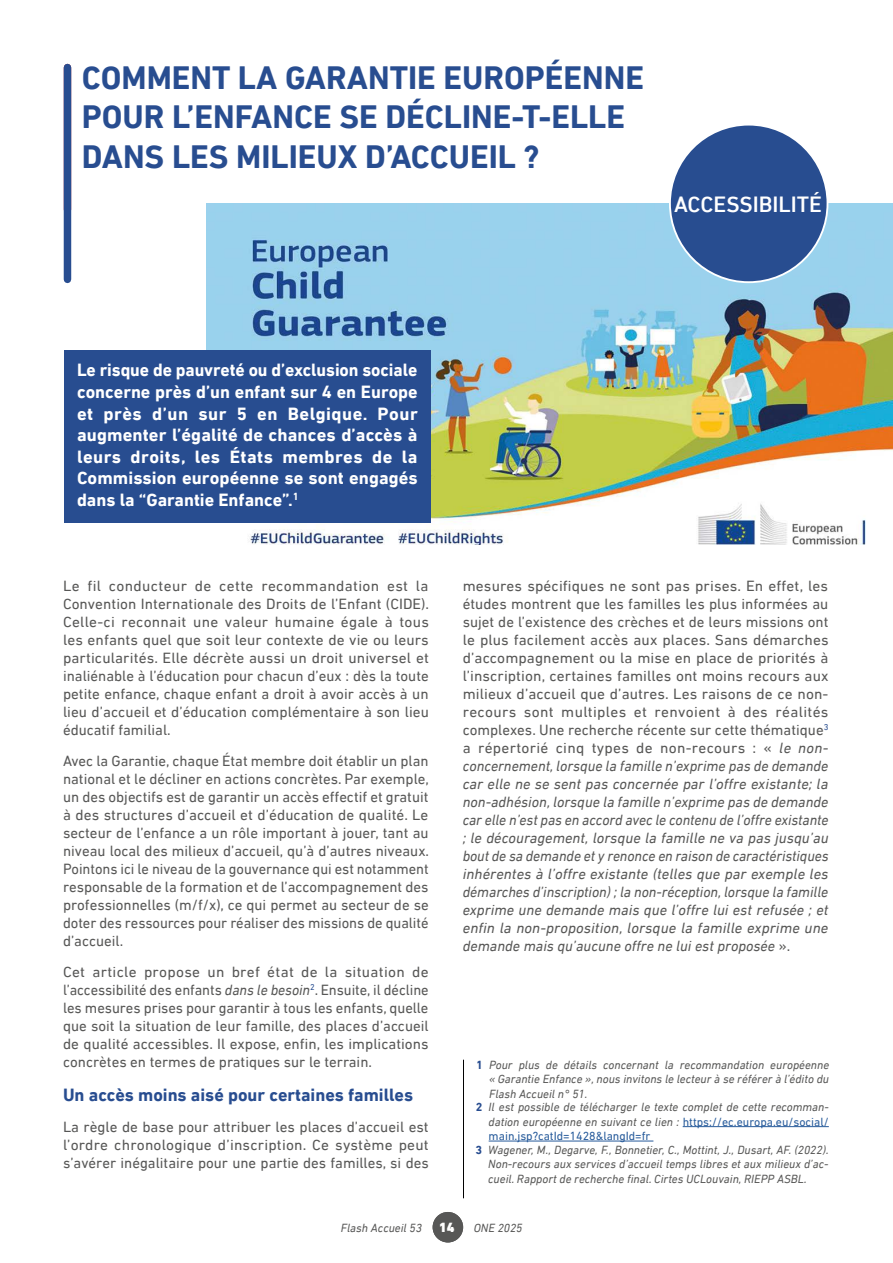
<style>
.page{position:relative;width:893px;height:1263px;background:#fff}
.page>*{position:absolute;margin:0;border:0;box-sizing:border-box;transform-origin:0 0}
.Titre_article{font:700 33px/39.6px "DIN Next LT Pro";color:#284d90}
.Rubrique{font:500 22.5px "DIN Next LT Pro";color:#fff}
.Chapô{font:700 18px/21.6px "DIN Next LT Pro";letter-spacing:.005em;color:#fff;text-align:justify}
.Sous_titre{font:700 18px "DIN Next LT Pro";color:#284d90}
.Texte_body{font:15px/18px "DIN Next LT Pro";color:#575756;text-align:justify}
.Texte_body-2{font:italic 15px/18px "DIN Next LT Pro";color:#575756;text-align:justify}
.t1{font:900 13.5px "DIN Next LT Pro";color:#fff}
.Note_de_bas_de_page_droite{font:italic 12px/14.4px "DIN Next LT Pro";color:#575756;text-align:justify}
.s1{font-style:italic}
.s2{font-style:normal}
.s3{font-weight:700;font-style:normal;color:#284d90}
.s4{font-style:normal;color:#275b9b}
</style>
<div class="page">
<div style="left:433px;top:1212px;width:30px;height:30px;background:#575756;border-radius:50%"></div>
<img style="left:206px;top:203px;width:687px;height:341px">
<div style="left:670px;top:125px;width:157px;height:157px;background:#284d90;border-radius:50%"></div>
<hr style="left:683px;top:1126px;width:146px;height:1px;background:#275b9b">
<hr style="left:489px;top:1141px;width:164px;height:1px;background:#275b9b">
<div style="left:64px;top:350px;width:366px;height:173px;background:#284d90"></div>
<hr style="left:463px;top:1060px;width:1px;height:138px;background:#000">
<div style="left:64px;top:68px;width:7px;height:211px;background:#284d90"></div>
<h1 class="Titre_article" style="left:82px;top:57px;width:564px">COMMENT LA GARANTIE EUROPÉENNE<br>POUR L’ENFANCE SE DÉCLINE-T-ELLE<br>DANS LES MILIEUX D’ACCUEIL ?</h1>
<h2 class="Rubrique" style="left:674px;top:191px;width:149px">ACCESSIBILITÉ</h2>
<h3 class="Chapô" style="left:77px;top:359px;width:342px">Le risque de pauvreté ou d’exclusion sociale concerne près d’un enfant sur 4 en Europe et près d’un sur 5 en Belgique. Pour augmenter l’égalité de chances d’accès à leurs droits, les États membres de la Commission européenne se sont engagés dans la “Garantie Enfance”.<sup>1</sup></h3>
<p class="Texte_body" style="left:63px;top:577px;width:368px">Le fil conducteur de cette recommandation est la Convention Internationale des Droits de l’Enfant (CIDE).<br>Celle-ci reconnait une valeur humaine égale à tous les enfants quel que soit leur contexte de vie ou leurs particularités. Elle décrète aussi un droit universel et inaliénable à l’éducation pour chacun d’eux : dès la toute petite enfance, chaque enfant a droit à avoir accès à un lieu d’accueil et d’éducation complémentaire à son lieu éducatif familial.</p>
<p class="Texte_body" style="left:63px;top:751px;width:368px">Avec la Garantie, chaque État membre doit établir un plan national et le décliner en actions concrètes. Par exemple, un des objectifs est de garantir un accès effectif et gratuit à des structures d’accueil et d’éducation de qualité. Le secteur de l’enfance a un rôle important à jouer, tant au niveau local des milieux d’accueil, qu’à d’autres niveaux.<br>Pointons ici le niveau de la gouvernance qui est notamment responsable de la formation et de l’accompagnement des professionnelles (m/f/x), ce qui permet au secteur de se doter des ressources pour réaliser des missions de qualité d’accueil.</p>
<p class="Texte_body" style="left:63px;top:962px;width:367px">Cet article propose un bref état de la situation de l’accessibilité des enfants <span class="s1">dans le besoin</span><sup>2</sup>. Ensuite, il décline les mesures prises pour garantir à tous les enfants, quelle que soit la situation de leur famille, des places d’accueil de qualité accessibles. Il expose, enfin, les implications concrètes en termes de pratiques sur le terrain.</p>
<h4 class="Sous_titre" style="left:63px;top:1084px;width:352px">Un accès moins aisé pour certaines familles</h4>
<p class="Texte_body" style="left:63px;top:1117px;width:367px">La règle de base pour attribuer les places d’accueil est l’ordre chronologique d’inscription. Ce système peut s’avérer inégalitaire pour une partie des familles, si des</p>
<p class="Texte_body-2" style="left:463px;top:577px;width:367px"><span class="s2">mesures spécifiques ne sont pas prises. En effet, les études montrent que les familles les plus informées au sujet de l’existence des crèches et de leurs missions ont le plus facilement accès aux places. Sans démarches d’accompagnement ou la mise en place de priorités à l’inscription, certaines familles ont moins recours aux milieux d’accueil que d’autres. Les raisons de ce non&shy;recours sont multiples et renvoient à des réalités complexes. Une recherche récente sur cette thématique</span><sup>3 </sup><span class="s2">a répertorié cinq types de non-recours : «</span> le non&shy;concernement, lorsque la famille n’exprime pas de demande car elle ne se sent pas concernée par l’offre existante; la non-adhésion, lorsque la famille n’exprime pas de demande car elle n’est pas en accord avec le contenu de l’offre existante ; le découragement, lorsque la famille ne va pas jusqu’au bout de sa demande et y renonce en raison de caractéristiques inhérentes à l’offre existante (telles que par exemple les démarches d’inscription) ; la non-réception, lorsque la famille exprime une demande mais que l’offre lui est refusée ; et enfin la non-proposition, lorsque la famille exprime une demande mais qu’aucune offre ne lui est proposée <span class="s2">».</span></p>
<p class="Note_de_bas_de_page_droite" style="left:489px;top:1057px;width:342px;text-indent:-13px"><span class="s3">1</span> Pour plus de détails concernant la recommandation européenne « Garantie Enfance », nous invitons le lecteur à se référer à l’édito du Flash Accueil n° 51.</p>
<p class="Note_de_bas_de_page_droite" style="left:489px;top:1100px;width:342px;text-indent:-13px"><span class="s3">2</span> Il est possible de télécharger le texte complet de cette recomman&shy;dation européenne en suivant ce lien : <span class="s4">https://ec.europa.eu/social/ main.jsp?catId=1428&amp;langId=fr</span></p>
<p class="Note_de_bas_de_page_droite" style="left:488px;top:1142px;width:342px;text-indent:-13px"><span class="s3">3</span> Wagener, M., Degarve, F., Bonnetier, C., Mottint, J., Dusart, AF. (2022).<br>Non-recours aux services d’accueil temps libres et aux milieux d’ac&shy;cueil. Rapport de recherche final. Cirtes UCLouvain, RIEPP ASBL.</p>
<p class="Note_de_bas_de_page_droite" style="left:341px;top:1220px;width:83px">Flash Accueil 53</p>
<p class="t1" style="left:439px;top:1219px;width:17px">14</p>
<p class="Note_de_bas_de_page_droite" style="left:474px;top:1220px;width:50px">ONE 2025</p>
</div>
